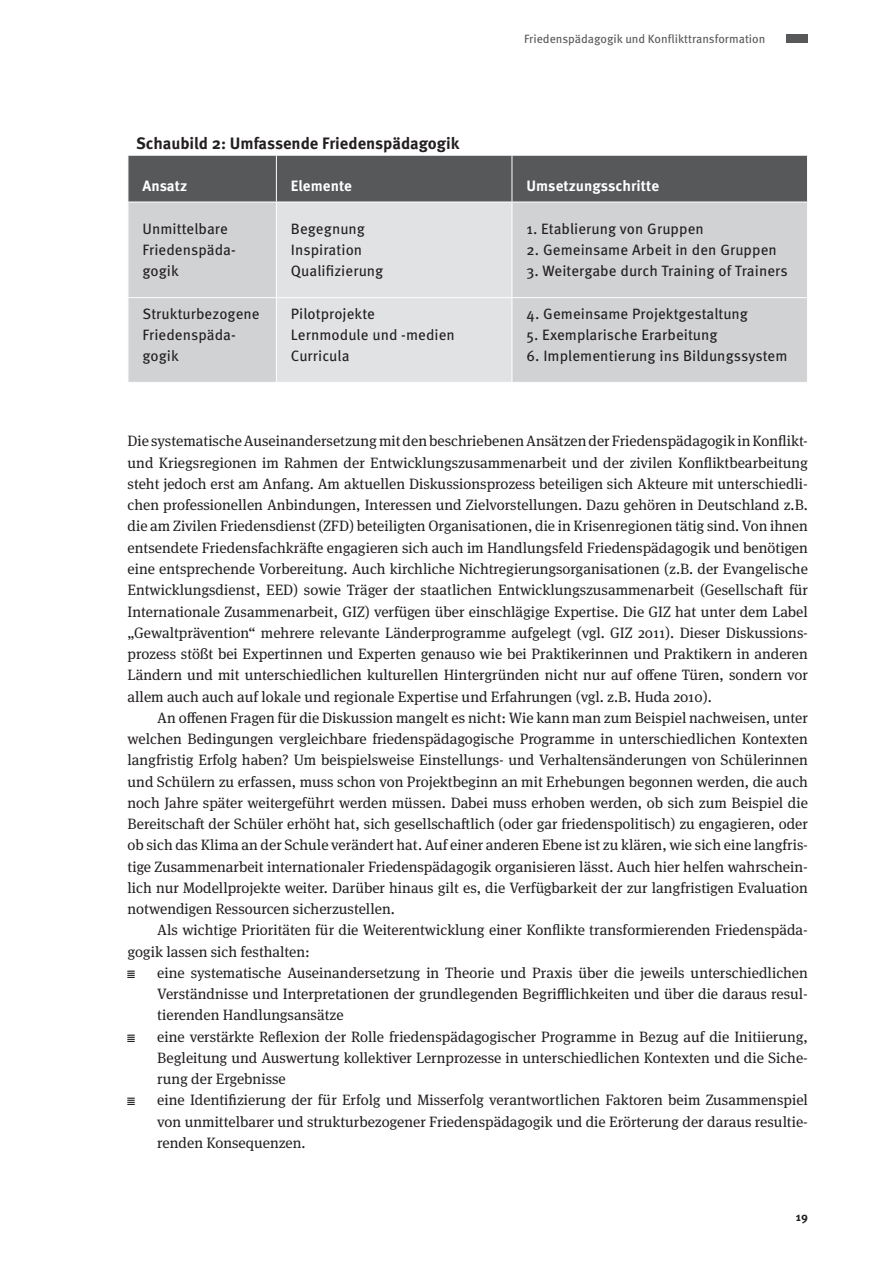
<style>
.page{position:relative;width:893px;height:1263px;background:#fff}
.page>*{position:absolute;margin:0;border:0;box-sizing:border-box;transform-origin:0 0}
.t1{font:700 16.5px "Meta Pro";color:#231f20}
.t2{font:15px/21.3px "Meta Serif Pro";color:#231f20;text-align:justify}
.t3{font:15px/21.3px "Meta Pro";letter-spacing:.005em;color:#231f20}
.t4{font:700 15px "Meta Pro";letter-spacing:.005em;color:#fff}
.t5{font:12px "Meta Pro";color:#57585a}
.t6{font:700 12px "Meta Pro";color:#231f20}
</style>
<div class="page">
<div style="left:787px;top:34px;width:21px;height:9px;background:#57585a"></div>
<svg style="left:129px;top:156px;width:678px;height:226px;background:#bcbdbf"></svg>
<hr style="left:276px;top:202px;width:1px;height:95px;background:#fff">
<hr style="left:512px;top:202px;width:1px;height:95px;background:#fff">
<hr style="left:128px;top:297px;width:148px;height:1px;background:#fff">
<hr style="left:276px;top:297px;width:236px;height:1px;background:#fff">
<hr style="left:276px;top:298px;width:1px;height:84px;background:#fff">
<hr style="left:512px;top:297px;width:296px;height:1px;background:#fff">
<hr style="left:512px;top:298px;width:1px;height:84px;background:#fff">
<hr style="left:276px;top:156px;width:1px;height:46px;background:#fff">
<hr style="left:512px;top:156px;width:1px;height:46px;background:#fff">
<hr style="left:128px;top:202px;width:148px;height:1px;background:#fff">
<hr style="left:276px;top:202px;width:236px;height:1px;background:#fff">
<hr style="left:512px;top:202px;width:296px;height:1px;background:#fff">
<p class="t5" style="left:524px;top:29px;width:243px">Friedenspädagogik und Konflikttransformation</p>
<p class="t1" style="left:136px;top:130px;width:325px">Schaubild 2: Umfassende Friedenspädagogik</p>
<p class="t4" style="left:142px;top:174px;width:46px">Ansatz</p>
<p class="t4" style="left:291px;top:174px;width:63px">Elemente</p>
<p class="t4" style="left:526px;top:174px;width:134px">Umsetzungsschritte</p>
<p class="t3" style="left:142px;top:217px;width:95px">Unmittelbare<br>Friedenspäda&shy;gogik</p>
<p class="t3" style="left:291px;top:217px;width:94px">Begegnung<br>Inspiration<br>Qualifizierung</p>
<p class="t3" style="left:526px;top:217px;width:179px">1. Etablierung von Gruppen</p>
<p class="t3" style="left:526px;top:238px;width:252px">2. Gemeinsame Arbeit in den Gruppen</p>
<p class="t3" style="left:526px;top:259px;width:263px">3. Weitergabe durch Training of Trainers</p>
<p class="t3" style="left:142px;top:302px;width:119px">Strukturbezogene<br>Friedenspäda&shy;gogik</p>
<p class="t3" style="left:291px;top:302px;width:165px">Pilotprojekte<br>Lernmodule und -medien<br>Curricula</p>
<p class="t3" style="left:526px;top:302px;width:223px">4. Gemeinsame Projektgestaltung</p>
<p class="t3" style="left:526px;top:323px;width:193px">5. Exemplarische Erarbeitung</p>
<p class="t3" style="left:526px;top:344px;width:262px">6. Implementierung ins Bildungssystem</p>
<p class="t2" style="left:128px;top:430px;width:682px">Die systematische Auseinandersetzung mit den beschriebenen Ansätzen der Friedenspädagogik in Konflikt&shy;und Kriegsregionen im Rahmen der Entwicklungszusammenarbeit und der zivilen Konfliktbearbeitung steht jedoch erst am Anfang. Am aktuellen Diskussionsprozess beteiligen sich Akteure mit unterschiedli&shy;chen professionellen Anbindungen, Interessen und Zielvorstellungen. Dazu gehören in Deutschland z.B. die am Zivilen Friedensdienst (ZFD) beteiligten Organisationen, die in Krisenregionen tätig sind. Von ihnen entsendete Friedensfachkräfte engagieren sich auch im Handlungsfeld Friedenspädagogik und benötigen eine entsprechende Vorbereitung. Auch kirchliche Nichtregierungsorganisationen (z.B. der Evangelische Entwicklungsdienst, EED) sowie Träger der staatlichen Entwicklungszusammenarbeit (Gesellschaft für Internationale Zusammenarbeit, GIZ) verfügen über einschlägige Expertise. Die GIZ hat unter dem Label „Gewaltprävention“ mehrere relevante Länderprogramme aufgelegt (vgl. GIZ 2011). Dieser Diskussions&shy;prozess stößt bei Expertinnen und Experten genauso wie bei Praktikerinnen und Praktikern in anderen Ländern und mit unterschiedlichen kulturellen Hintergründen nicht nur auf offene Türen, sondern vor allem auch auch auf lokale und regionale Expertise und Erfahrungen (vgl. z.B. Huda 2010).</p>
<p class="t2" style="left:128px;top:706px;width:682px;text-indent:30px">An offenen Fragen für die Diskussion mangelt es nicht: Wie kann man zum Beispiel nachweisen, unter welchen Bedingungen vergleichbare friedenspädagogische Programme in unterschiedlichen Kontexten langfristig Erfolg haben? Um beispielsweise Einstellungs- und Verhaltensänderungen von Schülerinnen und Schülern zu erfassen, muss schon von Projektbeginn an mit Erhebungen begonnen werden, die auch noch Jahre später weitergeführt werden müssen. Dabei muss erhoben werden, ob sich zum Beispiel die Bereitschaft der Schüler erhöht hat, sich gesellschaftlich (oder gar friedenspolitisch) zu engagieren, oder ob sich das Klima an der Schule verändert hat. Auf einer anderen Ebene ist zu klären, wie sich eine langfris&shy;tige Zusammenarbeit internationaler Friedenspädagogik organisieren lässt. Auch hier helfen wahrschein&shy;lich nur Modellprojekte weiter. Darüber hinaus gilt es, die Verfügbarkeit der zur langfristigen Evaluation notwendigen Ressourcen sicherzustellen.</p>
<p class="t2" style="left:128px;top:919px;width:682px;text-indent:30px">Als wichtige Prioritäten für die Weiterentwicklung einer Konflikte transformierenden Friedenspäda&shy;gogik lassen sich festhalten:</p>
<p class="t2" style="left:157px;top:961px;width:652px;text-align:left">eine systematische Auseinandersetzung in Theorie und Praxis über die jeweils unterschiedlichen Verständnisse und Interpretationen der grundlegenden Begrifflichkeiten und über die daraus resul&shy;tierenden Handlungsansätze<br>eine verstärkte Reflexion der Rolle friedenspädagogischer Programme in Bezug auf die Initiierung, Begleitung und Auswertung kollektiver Lernprozesse in unterschiedlichen Kontexten und die Siche&shy;rung der Ergebnisse<br>eine Identifizierung der für Erfolg und Misserfolg verantwortlichen Faktoren beim Zusammenspiel von unmittelbarer und strukturbezogener Friedenspädagogik und die Erörterung der daraus resultie&shy;renden Konsequenzen.</p>
<p class="t6" style="left:796px;top:1207px;width:14px">19</p>
</div>
